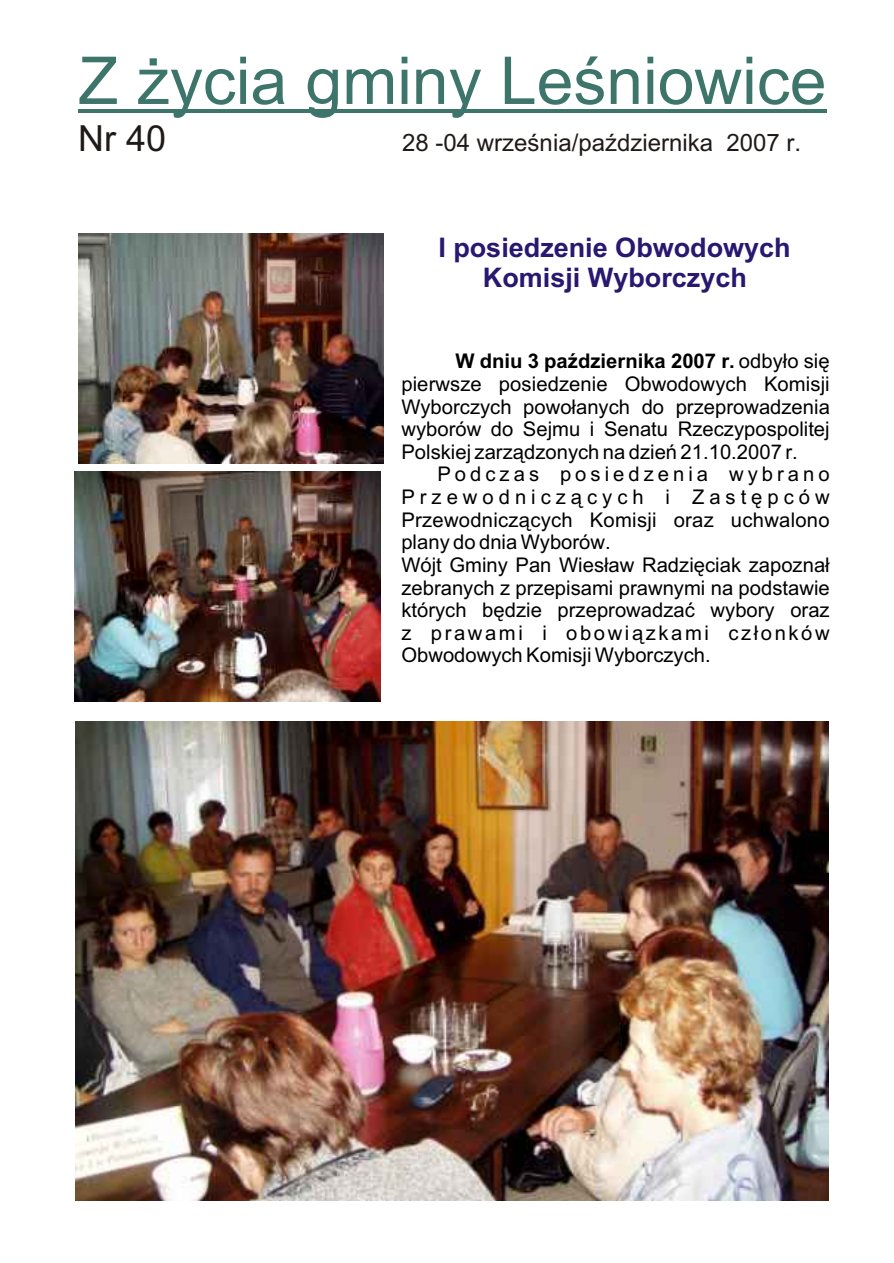
<style>
.page{position:relative;width:894px;height:1263px;background:#fff}
.page>*{position:absolute;margin:0;border:0;box-sizing:border-box;transform-origin:0 0}
.t1{font:66px "Arial CE";color:#3d756b}
.t2{font:36px "Arial CE";color:#1f1a17}
.t3{font:700 27px/30.2px "Arial";color:#291770;text-align:center}
.t4{font:24px "Arial CE";color:#1f1a17}
.t5{font:20.25px/22.6px "Arial CE";color:#000;text-align:justify}
.s1{font-weight:700}
</style>
<div class="page">
<hr style="left:78px;top:110px;width:748px;height:3px;background:#3d756b">
<img style="left:78px;top:234px;width:306px;height:229px">
<img style="left:74px;top:472px;width:306px;height:229px">
<img style="left:75px;top:722px;width:754px;height:479px">
<h1 class="t1" style="left:78px;top:56px;width:750px">Z ¿ycia gminy Leœniowice</h1>
<h2 class="t2" style="left:78px;top:124px;width:90px">Nr 40</h2>
<p class="t4" style="left:402px;top:133px;width:401px">28 -04 wrzeœnia/paŸdziernika 2007 r.</p>
<h3 class="t3" style="left:438px;top:235px;width:354px">I posiedzenie Obwodowych<br>Komisji Wyborczych</h3>
<p class="t5" style="left:401px;top:352px;width:430px;text-indent:54px"><span class="s1">W dniu 3 paŸdziernika 2007 r.</span> odby³o siê pierwsze posiedzenie Obwodowych Komisji Wyborczych powo³anych do przeprowadzenia wyborów do Sejmu i Senatu Rzeczypospolitej Polskiej zarz¹dzonych na dzieñ 21.10.2007 r.</p>
<p class="t5" style="left:401px;top:465px;width:430px;text-align:left;text-indent:36px">Podczas posiedzenia wybrano Przewodnicz¹cych i Zastêpców Przewodnicz¹cych Komisji oraz uchwalono plany do dnia Wyborów.<br>Wójt Gminy Pan Wies³aw Radziêciak zapozna³ zebranych z przepisami prawnymi na podstawie których bêdzie przeprowadzaæ wybory oraz z prawami i obowi¹zkami cz³onków Obwodowych Komisji Wyborczych.</p>
</div>
